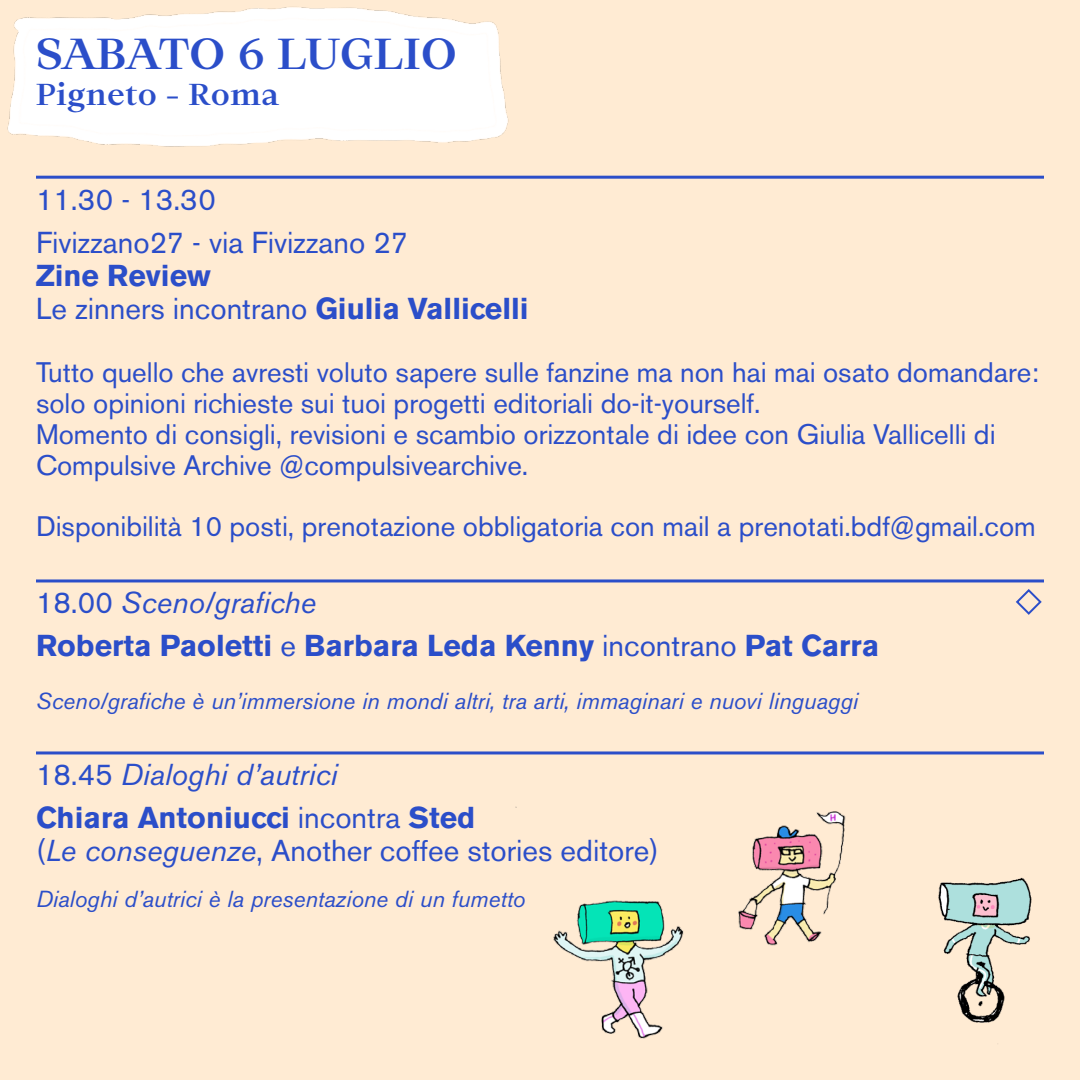
<style>
.page{position:relative;width:1080px;height:1080px;background:#ffebd3}
.page>*{position:absolute;margin:0;border:0;box-sizing:border-box;transform-origin:0 0}
.t1{font:700 43px "Ortica Linear";color:#2b4ec9}
.t2{font:700 30px/43px "Akzidenz Grotesk BE";color:#2b4ec9}
.t3{font:30px/43px "Akzidenz Grotesk BE";color:#2b4ec9}
.t4{font:700 30px "Ortica Linear";color:#2b4ec9}
.t5{font:28px/30.8px "Akzidenz Grotesk BE";color:#2b4ec9}
.t6{font:italic 23px "Akzidenz Grotesk BE";color:#2b4ec9}
.s1{font-weight:400}
.s2{font-weight:400;font-style:italic}
.s3{font-style:italic}
</style>
<div class="page">
<img style="left:7px;top:7px;width:502px;height:140px">
<hr style="left:36px;top:176px;width:1008px;height:3px;background:#2b4ec9">
<hr style="left:36px;top:579px;width:1008px;height:3px;background:#2b4ec9">
<hr style="left:36px;top:751px;width:1008px;height:3px;background:#2b4ec9">
<svg style="left:1016px;top:589px;width:26px;height:26px"></svg>
<img style="left:938px;top:877px;width:94px;height:167px">
<img style="left:515px;top:806px;width:331px;height:233px">
<h1 class="t1" style="left:36px;top:25px;width:423px">SABATO 6 LUGLIO</h1>
<p class="t4" style="left:36px;top:74px;width:245px">Pigneto - Roma</p>
<p class="t3" style="left:36px;top:178px;width:373px">11.30 - 13.30<br>Fivizzano27 - via Fivizzano 27</p>
<p class="t2" style="left:36px;top:259px;width:494px;line-height:33px">Zine Review<br><span class="s1">Le zinners incontrano</span> Giulia Vallicelli</p>
<p class="t5" style="left:36px;top:357px;width:1004px">Tutto quello che avresti voluto sapere sulle fanzine ma non hai mai osato domandare: solo opinioni richieste sui tuoi progetti editoriali do-it-yourself.<br>Momento di consigli, revisioni e scambio orizzontale di idee con Giulia Vallicelli di Compulsive Archive @compulsivearchive.</p>
<p class="t5" style="left:36px;top:511px;width:1001px">Disponibilità 10 posti, prenotazione obbligatoria con mail a prenotati.bdf@gmail.com</p>
<p class="t2" style="left:36px;top:582px;width:845px"><span class="s1">18.00</span> <span class="s2">Sceno/grafiche<br></span>Roberta Paoletti <span class="s1">e</span> Barbara Leda Kenny <span class="s1">incontrano</span> Pat Carra</p>
<p class="t6" style="left:36px;top:688px;width:824px">Sceno/grafiche è un’immersione in mondi altri, tra arti, immaginari e nuovi linguaggi</p>
<p class="t2" style="left:36px;top:754px;width:441px"><span class="s1">18.45</span> <span class="s2">Dialoghi d’autrici<br></span>Chiara Antoniucci <span class="s1">incontra</span> Sted</p>
<p class="t3" style="left:36px;top:830px;width:624px">(<span class="s3">Le conseguenze</span>, Another coffee stories editore)</p>
<p class="t6" style="left:36px;top:885px;width:491px">Dialoghi d’autrici è la presentazione di un fumetto</p>
</div>
